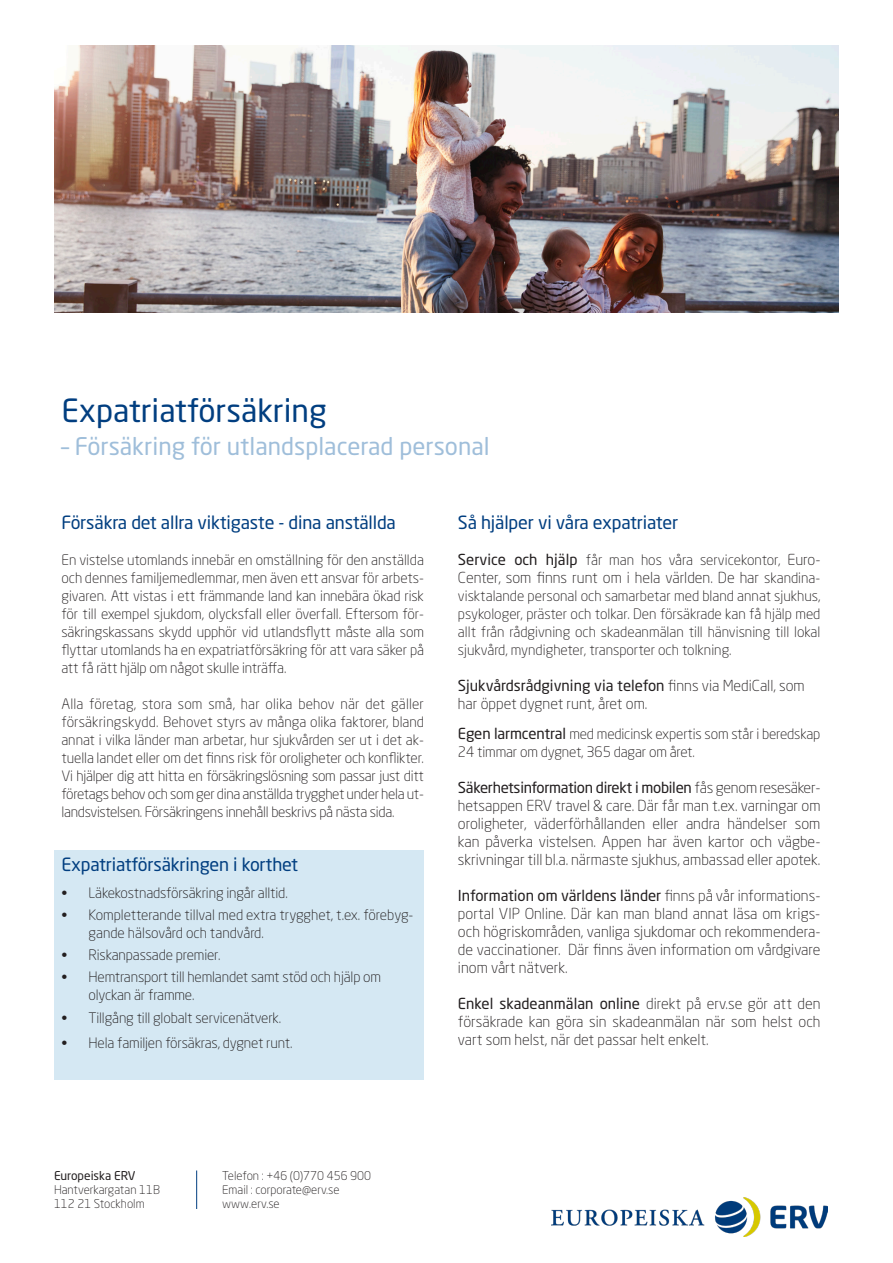
<style>
.page{position:relative;width:893px;height:1263px;background:#fff}
.page>*{position:absolute;margin:0;border:0;box-sizing:border-box;transform-origin:0 0}
.t1{font:31.5px "Neo Sans Std";color:#013e80}
.t2{font:24px "Neo Sans Std";color:#9fbeda}
.t3{font:18px "Neo Sans Std";letter-spacing:-.01em;color:#013e80}
.t4{font:300 15px/18px "Neo Sans Std";color:#231f20;text-align:justify}
.t5{font:300 14.25px/18px "Neo Sans Std";letter-spacing:-.01em;color:#231f20;text-align:justify}
.t6{font:300 12px "Neo Sans Std";color:#231f20}
.t7{font:12px "Neo Sans Std";color:#231f20}
.s1{font-weight:400;font-size:15px}
.s2{font-size:15px}
.s3{font-size:14.25px}
.s4{font-weight:400}
</style>
<div class="page">
<div style="left:54px;top:850px;width:370px;height:230px;background:#d5e8f3"></div>
<img style="left:54px;top:46px;width:785px;height:267px">
<img style="left:552px;top:1197px;width:275px;height:39px">
<hr style="left:196px;top:1170px;width:1px;height:39px;background:#013e80">
<p class="t1" style="left:61px;top:391px;width:267px">Expatriatförsäkring</p>
<p class="t2" style="left:61px;top:431px;width:430px">– Försäkring för utlandsplacerad personal</p>
<p class="t3" style="left:61px;top:511px;width:336px">Försäkra det allra viktigaste - dina anställda</p>
<p class="t5" style="left:61px;top:550px;width:364px">En vistelse utomlands innebär en omställning för den anställda och dennes familjemedlemmar, men även ett ansvar för arbets&shy;givaren. Att vistas i ett främmande land kan innebära ökad risk för till exempel sjukdom, olycksfall eller överfall. Eftersom för&shy;säkringskassans skydd upphör vid utlandsflytt måste alla som flyttar utomlands ha en expatriatförsäkring för att vara säker på att få rätt hjälp om något skulle inträffa.</p>
<p class="t5" style="left:61px;top:694px;width:364px">Alla företag, stora som små, har olika behov när det gäller försäkringskydd. Behovet styrs av många olika faktorer, bland annat i vilka länder man arbetar, hur sjukvården ser ut i det ak&shy;tuella landet eller om det finns risk för oroligheter och konflikter.<br>Vi hjälper dig att hitta en försäkringslösning som passar just ditt företags behov och som ger dina anställda trygghet under hela ut&shy;landsvistelsen. Försäkringens innehåll beskrivs på nästa sida.</p>
<p class="t3" style="left:61px;top:853px;width:238px">Expatriatförsäkringen i korthet</p>
<p class="t5" style="left:61px;top:883px;width:228px">• Läkekostnadsförsäkring ingår alltid.</p>
<p class="t5" style="left:88px;top:906px;width:327px;text-indent:-27px">• Kompletterande tillval med extra trygghet, t.ex. förebyg&shy;gande hälsovård och tandvård.</p>
<p class="t5" style="left:61px;top:946px;width:161px">• Riskanpassade premier.</p>
<p class="t5" style="left:88px;top:968px;width:294px;text-indent:-27px">• Hemtransport till hemlandet samt stöd och hjälp om olyckan är framme.</p>
<p class="t5" style="left:61px;top:1008px;width:221px">• Tillgång till globalt servicenätverk.</p>
<p class="t5" style="left:61px;top:1034px;width:232px">• Hela familjen försäkras, dygnet runt.</p>
<p class="t3" style="left:458px;top:511px;width:222px">Så hjälper vi våra expatriater</p>
<p class="t5" style="left:458px;top:550px;width:364px"><span class="s1">Service och hjälp</span> får man hos våra servicekontor, <span class="s2">Euro-</span></p>
<p class="t4" style="left:458px;top:568px;width:364px">Center, som finns runt om i hela världen. De har <span class="s3">skandina-</span></p>
<p class="t5" style="left:458px;top:586px;width:364px">visktalande personal och samarbetar med bland annat sjukhus, psykologer, präster och tolkar. Den försäkrade kan få hjälp med allt från rådgivning och skadeanmälan till hänvisning till lokal sjukvård, myndigheter, transporter och tolkning.</p>
<p class="t4" style="left:458px;top:676px;width:348px"><span class="s4">Sjukvårdsrådgivning via telefon</span> finns via MediCall, som har öppet dygnet runt, året om.</p>
<p class="t5" style="left:458px;top:724px;width:364px"><span class="s1">Egen larmcentral</span> med medicinsk expertis som står i beredskap<br>24 timmar om dygnet, 365 dagar om året.</p>
<p class="t4" style="left:458px;top:778px;width:364px"><span class="s4">Säkerhetsinformation direkt i mobilen</span> fås genom resesäker&shy;hetsappen ERV travel &amp; care. Där får man t.ex. varningar om oroligheter, väderförhållanden eller andra händelser som kan påverka vistelsen. Appen har även kartor och vägbe&shy;skrivningar till bl.a. närmaste sjukhus, ambassad eller apotek.</p>
<p class="t4" style="left:458px;top:886px;width:364px"><span class="s4">Information om världens länder</span> finns på vår informations&shy;portal VIP Online. Där kan man bland annat läsa om krigs&shy;och högriskområden, vanliga sjukdomar och rekommendera&shy;de vaccinationer. Där finns även information om vårdgivare inom vårt nätverk.</p>
<p class="t4" style="left:458px;top:994px;width:364px"><span class="s4">Enkel skadeanmälan online</span> direkt på erv.se gör att den försäkrade kan göra sin skadeanmälan när som helst och vart som helst, när det passar helt enkelt.</p>
<p class="t7" style="left:54px;top:1168px;width:83px">Europeiska ERV</p>
<p class="t6" style="left:54px;top:1182px;width:108px">Hantverkargatan 11B</p>
<p class="t6" style="left:54px;top:1197px;width:92px">112 21 Stockholm</p>
<p class="t6" style="left:222px;top:1168px;width:150px">Telefon : +46 (0)770 456 900</p>
<p class="t6" style="left:222px;top:1182px;width:119px">Email : corporate@erv.se</p>
<p class="t6" style="left:222px;top:1197px;width:59px">www.erv.se</p>
</div>
